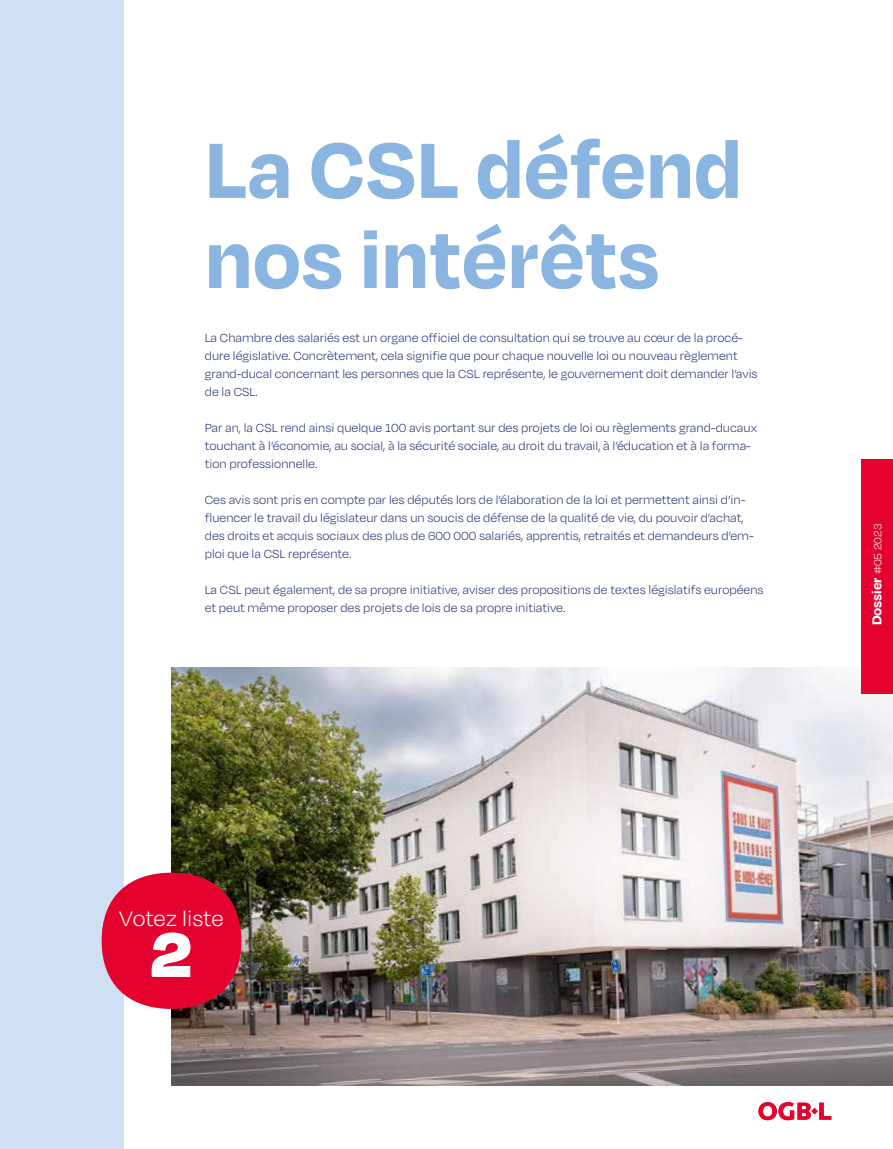
<style>
.page{position:relative;width:893px;height:1149px;background:#fff}
.page>*{position:absolute;margin:0;border:0;box-sizing:border-box;transform-origin:0 0}
.t1{font:700 90px/90px "Degular";color:#8ab5e1}
.t2{font:900 72.3px "Degular";color:#fff}
.t3{font:300 24.15px "Degular";color:#fff}
.t4{font:700 15px "Degular";color:#fff}
.t5{font:300 13.5px/18px "Degular";color:#263272}
.s1{font-weight:300;font-size:12px}
</style>
<div class="page">
<div style="left:0;top:0;width:124px;height:1148px;background:#d1dff4"></div>
<img style="left:171px;top:667px;width:722px;height:417px">
<div style="left:102px;top:872px;width:139px;height:136px;background:#e4032e;border-radius:50%"></div>
<div style="left:861px;top:459px;width:32px;height:234px;background:#e4032e"></div>
<svg style="left:758px;top:1102px;width:73px;height:17px"></svg>
<h1 class="t1" style="left:205px;top:120px;width:539px">La CSL défend nos intérêts</h1>
<p class="t5" style="left:205px;top:328px;width:554px">La Chambre des salariés est un organe officiel de consultation qui se trouve au cœur de la procé&shy;dure législative. Concrètement, cela signifie que pour chaque nouvelle loi ou nouveau règlement grand-ducal concernant les personnes que la CSL représente, le gouvernement doit demander l’avis de la CSL.</p>
<p class="t5" style="left:205px;top:418px;width:554px">Par an, la CSL rend ainsi quelque 100 avis portant sur des projets de loi ou règlements grand-ducaux touchant à l’économie, au social, à la sécurité sociale, au droit du travail, à l’éducation et à la forma&shy;tion professionnelle.</p>
<p class="t5" style="left:205px;top:490px;width:550px">Ces avis sont pris en compte par les députés lors de l’élaboration de la loi et permettent ainsi d’in&shy;fluencer le travail du législateur dans un soucis de défense de la qualité de vie, du pouvoir d’achat, des droits et acquis sociaux des plus de 600 000 salariés, apprentis, retraités et demandeurs d’em&shy;ploi que la CSL représente.</p>
<p class="t5" style="left:205px;top:580px;width:560px">La CSL peut également, de sa propre initiative, aviser des propositions de textes législatifs européens et peut même proposer des projets de lois de sa propre initiative.</p>
<p class="t4" style="left:867px;top:625px;width:103px;rotate:-90deg">Dossier <span class="s1">#05 2023</span></p>
<h3 class="t3" style="left:119px;top:903px;width:106px">Votez liste</h3>
<h2 class="t2" style="left:150px;top:906px;width:44px">2</h2>
</div>
